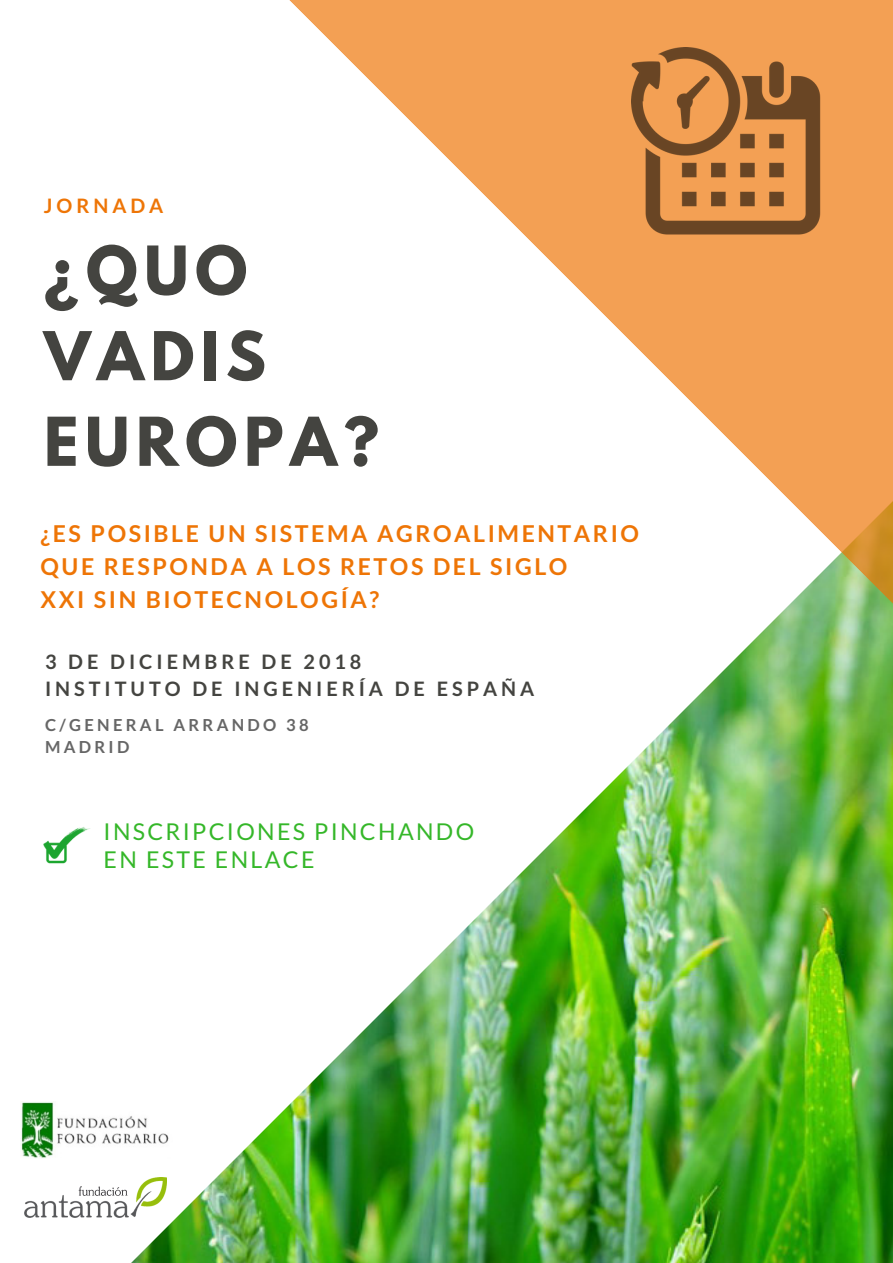
<style>
.page{position:relative;width:893px;height:1263px;background:#fff}
.page>*{position:absolute;margin:0;border:0;box-sizing:border-box;transform-origin:0 0}
.t1{font:700 59.55px/85.5px "League Spartan";letter-spacing:.11em;color:#444440}
.t2{font:700 23.25px/32.7px "Lato";letter-spacing:.11em;color:#ee7506}
.t3{font:23.25px/28.2px "Lato";letter-spacing:.1em;color:#35b729}
.t4{font:700 19.8px/27px "Lato";letter-spacing:.2em;color:#444440}
.t5{font:700 19.8px "Lato";letter-spacing:.2em;color:#ee7506}
.t6{font:700 16.5px/22.5px "Lato";letter-spacing:.2em;color:#666}
</style>
<div class="page">
<img style="left:24px;top:605px;width:869px;height:658px">
<img style="left:737px;top:1024px;width:156px;height:239px">
<svg style="left:289px;top:0;width:604px;height:605px"></svg>
<img style="left:21px;top:1101px;width:151px;height:58px">
<img style="left:25px;top:1178px;width:142px;height:39px">
<img style="left:41px;top:819px;width:52px;height:52px">
<img style="left:632px;top:47px;width:190px;height:191px">
<p class="t5" style="left:44px;top:193px;width:121px">JORNADA</p>
<h1 class="t1" style="left:44px;top:236px;width:337px">¿QUO<br>VADIS<br>EUROPA?</h1>
<p class="t2" style="left:41px;top:517px;width:600px">¿ES POSIBLE UN SISTEMA AGROALIMENTARIO<br>QUE RESPONDA A LOS RETOS DEL SIGLO<br>XXI SIN BIOTECNOLOGÍA?</p>
<p class="t4" style="left:45px;top:648px;width:491px">3 DE DICIEMBRE DE 2018<br>INSTITUTO DE INGENIERÍA DE ESPAÑA</p>
<p class="t6" style="left:45px;top:713px;width:265px">C/GENERAL ARRANDO 38<br>MADRID</p>
<p class="t3" style="left:104px;top:816px;width:372px">INSCRIPCIONES PINCHANDO<br>EN ESTE ENLACE</p>
</div>
